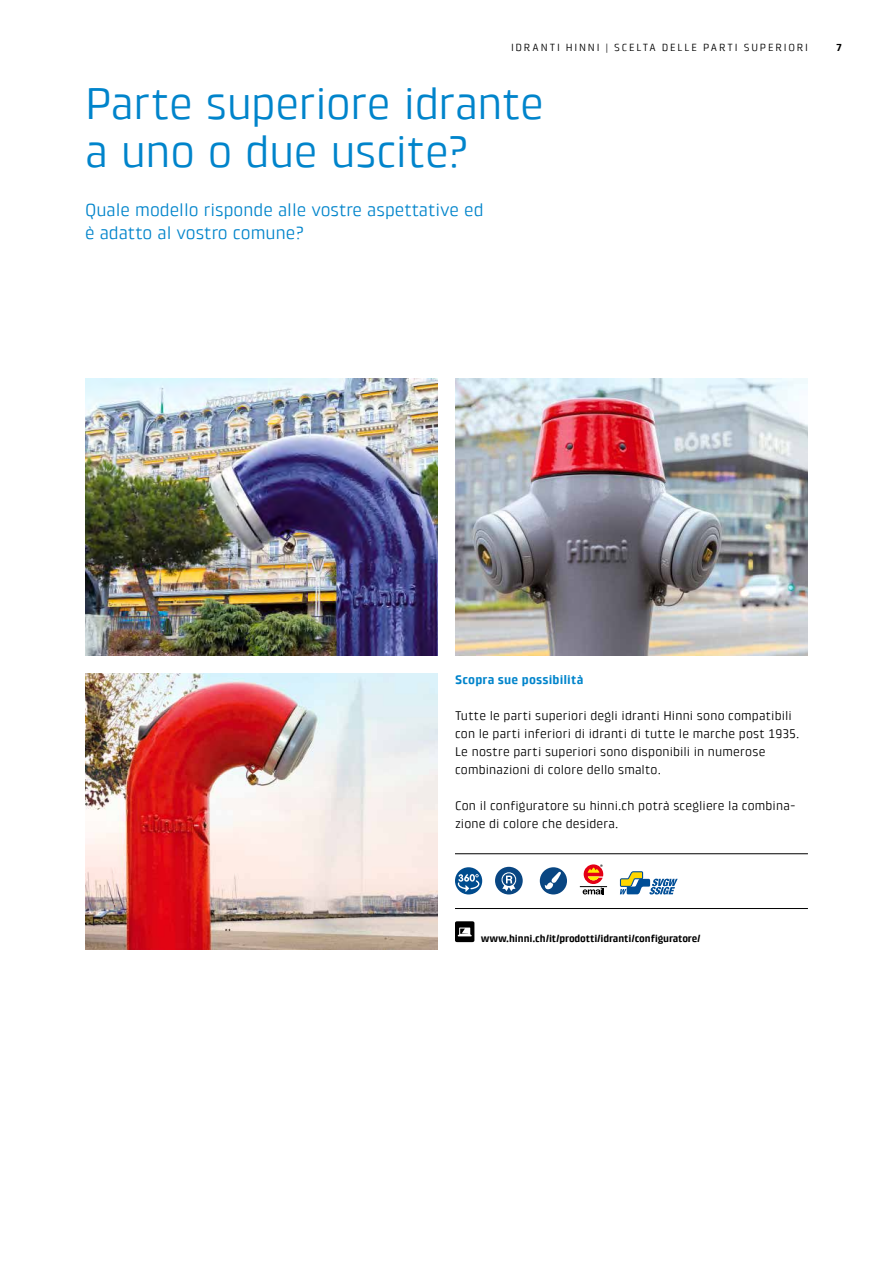
<style>
.page{position:relative;width:893px;height:1263px;background:#fff}
.page>*{position:absolute;margin:0;border:0;box-sizing:border-box;transform-origin:0 0}
.t1{font:45px/48px "Klint Pro";letter-spacing:-.01em;color:#0084cb}
.t2{font:18px/22.5px "Klint Pro";color:#0084cb}
.t3{font:12.75px/18px "Klint Pro";letter-spacing:.01em;color:#000}
.t4{font:700 12.75px "Klint Pro";letter-spacing:.01em;color:#0084cb}
.t5{font:700 10.5px "Klintfor BKW";letter-spacing:-.01em;color:#000}
.t6{font:10.5px "Klint Pro";letter-spacing:.175em;color:#000}
.t7{font:700 10.5px "Klint Pro";color:#000}
</style>
<div class="page">
<hr style="left:455px;top:853px;width:353px;height:1px;background:#000">
<hr style="left:455px;top:908px;width:353px;height:1px;background:#000">
<div style="left:455px;top:867px;width:27px;height:27px;background:#004c8e;border-radius:50%"></div>
<svg style="left:458px;top:874px;width:21px;height:18px"></svg>
<div style="left:495px;top:867px;width:28px;height:27px;background:#094682;border-radius:50%"></div>
<svg style="left:501px;top:872px;width:16px;height:19px"></svg>
<svg style="left:540px;top:867px;width:27px;height:27px"></svg>
<svg style="left:580px;top:864px;width:27px;height:30px"></svg>
<svg style="left:620px;top:871px;width:58px;height:23px"></svg>
<svg style="left:455px;top:921px;width:19px;height:21px"></svg>
<img style="left:455px;top:379px;width:353px;height:276px">
<img style="left:85px;top:379px;width:353px;height:276px">
<img style="left:85px;top:673px;width:353px;height:277px">
<p class="t6" style="left:511px;top:41px;width:298px">IDRANTI HINNI | SCELTA DELLE PARTI SUPERIORI</p>
<p class="t7" style="left:836px;top:41px;width:7px">7</p>
<h1 class="t1" style="left:85px;top:80px;width:461px">Parte superiore idrante a uno o due uscite?</h1>
<h2 class="t2" style="left:85px;top:199px;width:400px">Quale modello risponde alle vostre aspettative ed è adatto al vostro comune?</h2>
<p class="t4" style="left:455px;top:672px;width:130px">Scopra sue possibilità</p>
<p class="t3" style="left:455px;top:707px;width:346px">Tutte le parti superiori degli idranti Hinni sono compatibili con le parti inferiori di idranti di tutte le marche post 1935.<br>Le nostre parti superiori sono disponibili in numerose combinazioni di colore dello smalto.</p>
<p class="t3" style="left:455px;top:797px;width:342px">Con il configuratore su hinni.ch potrà scegliere la combina&shy;zione di colore che desidera.</p>
<p class="t5" style="left:481px;top:932px;width:221px">www.hinni.ch/it/prodotti/idranti/configuratore/</p>
</div>
